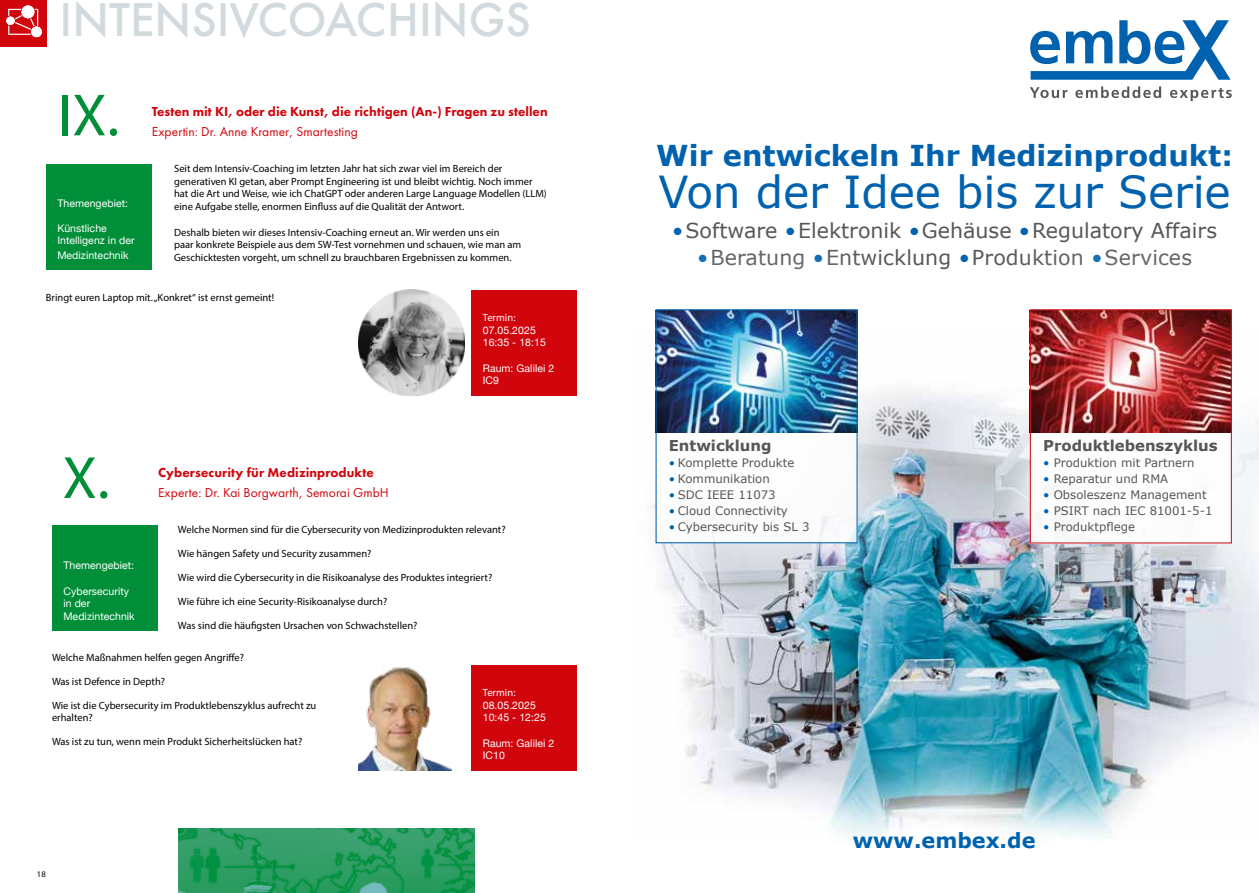
<style>
.page{position:relative;width:1259px;height:893px;background:#fff}
.page>*{position:absolute;margin:0;border:0;box-sizing:border-box;transform-origin:0 0}
.t1{font:60px "Myriad Pro";color:#008f38}
.t2{font:44.1px "Verdana";letter-spacing:-.005em;color:#0062ae}
.t3{font:500 43.5px "Futura";color:#d3dadd}
.t4{font:700 28.8px "Verdana";color:#0062ae}
.t5{font:700 20.85px "Verdana";color:#0062ae}
.t6{font:20.55px "Verdana";color:#575656}
.t7{font:700 14.85px "Verdana";color:#575656}
.t8{font:800 13.5px "Futura PT";color:#d1050c}
.t9{font:13.5px "Futura PT";letter-spacing:.005em;color:#d1050c}
.t10{font:11.7px "Verdana";color:#575656}
.t11{font:10.5px/12.8px "Myriad Pro";color:#000}
.t12{font:10.5px/12.6px "Helvetica Neue";letter-spacing:.005em;color:#fff}
.t13{font:10.5px "Myriad Pro";letter-spacing:.005em;color:#fff}
.t14{font:8.55px "Myriad Pro";color:#000}
.s1{color:#0062ae}
</style>
<div class="page">
<img style="left:680px;top:396px;width:579px;height:442px">
<svg style="left:1029px;top:87px;width:38px;height:11px"></svg>
<svg style="left:1075px;top:86px;width:86px;height:12px"></svg>
<svg style="left:1170px;top:88px;width:61px;height:13px"></svg>
<svg style="left:1030px;top:20px;width:200px;height:60px"></svg>
<img style="left:650px;top:309px;width:292px;height:319px">
<div style="left:655px;top:432px;width:202px;height:111px;background:#fff"></div>
<img style="left:657px;top:311px;width:198px;height:122px">
<div style="left:655px;top:309px;width:202px;height:234px;border:1px solid #0062ae"></div>
<img style="left:945px;top:309px;width:314px;height:319px">
<div style="left:1030px;top:432px;width:201px;height:111px;background:#fff"></div>
<img style="left:1031px;top:311px;width:198px;height:121px">
<div style="left:1029px;top:309px;width:202px;height:234px;border:1px solid #cd1316"></div>
<img style="left:179px;top:828px;width:295px;height:65px">
<img style="left:358px;top:289px;width:106px;height:107px">
<div style="left:46px;top:164px;width:106px;height:106px;background:#008f38"></div>
<div style="left:0;top:0;width:47px;height:47px;background:#d1050c"></div>
<svg style="left:6px;top:6px;width:36px;height:31px"></svg>
<div style="left:471px;top:290px;width:106px;height:106px;background:#d1050c"></div>
<div style="left:471px;top:665px;width:106px;height:105px;background:#d1050c"></div>
<div style="left:52px;top:525px;width:106px;height:106px;background:#008f38"></div>
<img style="left:358px;top:667px;width:93px;height:103px">
<h3 class="t3" style="left:59px;top:-10px;width:473px">INTENSIVCOACHINGS</h3>
<h1 class="t1" style="left:58px;top:78px;width:63px">IX.</h1>
<p class="t8" style="left:152px;top:103px;width:397px">Testen mit KI, oder die Kunst, die richtigen (An-) Fragen zu stellen</p>
<p class="t9" style="left:152px;top:124px;width:208px">Expertin: Dr. Anne Kramer, Smartesting</p>
<p class="t11" style="left:174px;top:162px;width:374px">Seit dem Intensiv-Coaching im letzten Jahr hat sich zwar viel im Bereich der generativen KI getan, aber Prompt Engineering ist und bleibt wichtig. Noch immer hat die Art und Weise, wie ich ChatGPT oder anderen Large Language Modellen (LLM) eine Aufgabe stelle, enormen Einfluss auf die Qualität der Antwort.</p>
<p class="t11" style="left:174px;top:226px;width:349px">Deshalb bieten wir dieses Intensiv-Coaching erneut an. Wir werden uns ein paar konkrete Beispiele aus dem SW-Test vornehmen und schauen, wie man am<br>Geschicktesten vorgeht, um schnell zu brauchbaren Ergebnissen zu kommen.</p>
<p class="t11" style="left:46px;top:290px;width:230px">Bringt euren Laptop mit. „Konkret“ ist ernst gemeint!</p>
<p class="t12" style="left:57px;top:197px;width:72px">Themengebiet:</p>
<p class="t12" style="left:57px;top:222px;width:79px">Künstliche<br>Intelligenz in der</p>
<p class="t12" style="left:57px;top:249px;width:73px">Medizintechnik</p>
<h1 class="t1" style="left:62px;top:441px;width:48px">X.</h1>
<p class="t8" style="left:158px;top:464px;width:217px">Cybersecurity für Medizinprodukte</p>
<p class="t9" style="left:158px;top:485px;width:232px">Experte: Dr. Kai Borgwarth, Semorai GmbH</p>
<p class="t13" style="left:483px;top:311px;width:34px">Termin:</p>
<p class="t12" style="left:483px;top:324px;width:65px">07.05.2025<br>16:35 - 18:15</p>
<p class="t12" style="left:483px;top:362px;width:73px">Raum: Galilei 2<br>IC9</p>
<p class="t11" style="left:178px;top:523px;width:329px">Welche Normen sind für die Cybersecurity von Medizinprodukten relevant?</p>
<p class="t11" style="left:178px;top:547px;width:195px">Wie hängen Safety und Security zusammen?</p>
<p class="t11" style="left:178px;top:571px;width:316px">Wie wird die Cybersecurity in die Risikoanalyse des Produktes integriert?</p>
<p class="t11" style="left:178px;top:595px;width:211px">Wie führe ich eine Security-Risikoanalyse durch?</p>
<p class="t11" style="left:178px;top:619px;width:241px">Was sind die häufigsten Ursachen von Schwachstellen?</p>
<p class="t12" style="left:63px;top:560px;width:72px">Themengebiet:</p>
<p class="t12" style="left:63px;top:585px;width:73px">Cybersecurity in der<br>Medizintechnik</p>
<p class="t11" style="left:52px;top:651px;width:193px">Welche Maßnahmen helfen gegen Angriffe?</p>
<p class="t11" style="left:52px;top:675px;width:115px">Was ist Defence in Depth?</p>
<p class="t11" style="left:52px;top:699px;width:266px;line-height:12px">Wie ist die Cybersecurity im Produktlebenszyklus aufrecht zu erhalten?</p>
<p class="t11" style="left:52px;top:735px;width:252px">Was ist zu tun, wenn mein Produkt Sicherheitslücken hat?</p>
<p class="t13" style="left:483px;top:686px;width:34px">Termin:</p>
<p class="t12" style="left:483px;top:699px;width:65px">08.05.2025<br>10:45 - 12:25</p>
<p class="t12" style="left:483px;top:737px;width:73px">Raum: Galilei 2<br>IC10</p>
<p class="t14" style="left:37px;top:869px;width:10px">18</p>
<h3 class="t4" style="left:656px;top:137px;width:578px">Wir entwickeln Ihr Medizinprodukt:</h3>
<h2 class="t2" style="left:658px;top:164px;width:574px">Von der Idee bis zur Serie</h2>
<h3 class="t6" style="left:672px;top:218px;width:546px"><span class="s1">•</span>Software <span class="s1">•</span>Elektronik <span class="s1">•</span>Gehäuse <span class="s1">•</span>Regulatory Affairs</h3>
<h3 class="t6" style="left:697px;top:244px;width:496px"><span class="s1">•</span>Beratung <span class="s1">•</span>Entwicklung <span class="s1">•</span>Produktion <span class="s1">•</span>Services</h3>
<h3 class="t7" style="left:669px;top:436px;width:104px">Entwicklung</h3>
<p class="t10" style="left:669px;top:456px;width:127px"><span class="s1">•</span> Komplette Produkte</p>
<p class="t10" style="left:669px;top:472px;width:103px"><span class="s1">•</span> Kommunikation</p>
<p class="t10" style="left:669px;top:488px;width:108px"><span class="s1">•</span> SDC IEEE 11073</p>
<p class="t10" style="left:669px;top:504px;width:121px"><span class="s1">•</span> Cloud Connectivity</p>
<p class="t10" style="left:669px;top:520px;width:142px"><span class="s1">•</span> Cybersecurity bis SL 3</p>
<h3 class="t7" style="left:1043px;top:436px;width:176px">Produktlebenszyklus</h3>
<p class="t10" style="left:1043px;top:456px;width:153px"><span class="s1">•</span> Produktion mit Partnern</p>
<p class="t10" style="left:1043px;top:472px;width:126px"><span class="s1">•</span> Reparatur und RMA</p>
<p class="t10" style="left:1043px;top:488px;width:165px"><span class="s1">•</span> Obsoleszenz Management</p>
<p class="t10" style="left:1043px;top:504px;width:171px"><span class="s1">•</span> PSIRT nach IEC 81001-5-1</p>
<p class="t10" style="left:1043px;top:520px;width:93px"><span class="s1">•</span> Produktpflege</p>
<h3 class="t5" style="left:853px;top:827px;width:184px">www.embex.de</h3>
</div>
